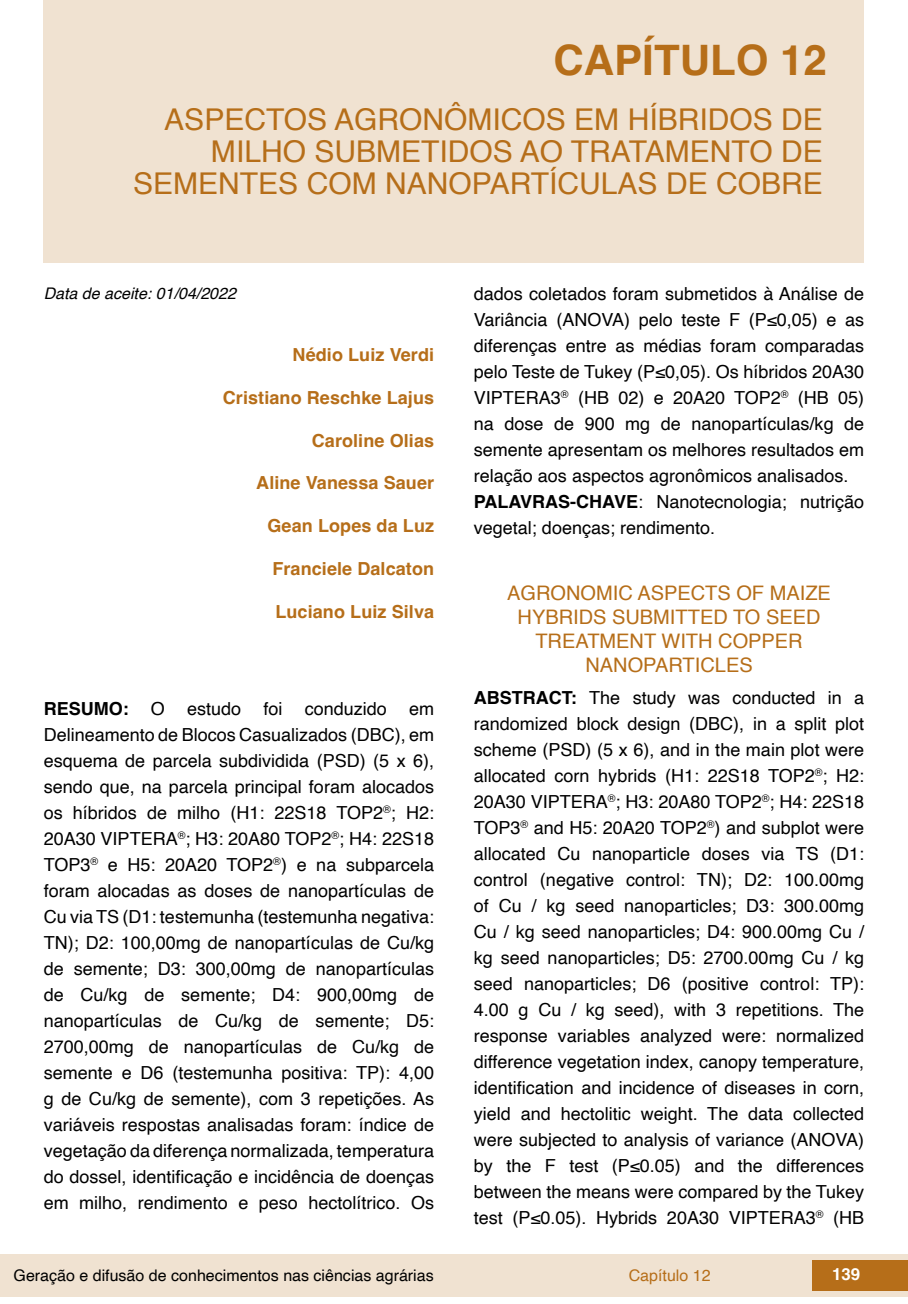
<style>
.page{position:relative;width:908px;height:1304px;background:#fff}
.page>*{position:absolute;margin:0;border:0;box-sizing:border-box;transform-origin:0 0}
.t1{font:700 42px "Helvetica";color:#b66e19}
.t2{font:30px/32px "Helvetica";color:#b66e19;text-align:right}
.t3{font:20px/24px "Helvetica";color:#b66e19;text-align:center}
.t4{font:18px/26px "Helvetica";color:#000;text-align:justify}
.t5{font:700 18px "Helvetica";letter-spacing:.005em;color:#b66e19}
.t6{font:700 16.8px "Helvetica";color:#fff}
.t7{font:16px "Helvetica";color:#000}
.t8{font:italic 16px "Helvetica";color:#000}
.t9{font:16px "Helvetica";color:#b66e19}
.s1{font-weight:700}
</style>
<div class="page">
<div style="left:0;top:1254px;width:906px;height:43px;background:#f0e2d1"></div>
<div style="left:812px;top:1261px;width:95px;height:30px;background:#b66e19"></div>
<div style="left:44px;top:0;width:819px;height:263px;background:#f0e2d1"></div>
<h1 class="t1" style="left:553px;top:35px;width:275px">CAPÍTULO 12</h1>
<h2 class="t2" style="left:133px;top:104px;width:691px">ASPECTOS AGRONÔMICOS EM HÍBRIDOS DE<br>MILHO SUBMETIDOS AO TRATAMENTO DE<br>SEMENTES COM NANOPARTÍCULAS DE COBRE</h2>
<p class="t8" style="left:44px;top:280px;width:194px">Data de aceite: 01/04/2022</p>
<p class="t5" style="left:292px;top:344px;width:143px">Nédio Luiz Verdi</p>
<p class="t5" style="left:223px;top:387px;width:213px">Cristiano Reschke Lajus</p>
<p class="t5" style="left:311px;top:429px;width:124px">Caroline Olias</p>
<p class="t5" style="left:256px;top:472px;width:179px">Aline Vanessa Sauer</p>
<p class="t5" style="left:267px;top:515px;width:168px">Gean Lopes da Luz</p>
<p class="t5" style="left:272px;top:558px;width:163px">Franciele Dalcaton</p>
<p class="t5" style="left:275px;top:600px;width:160px">Luciano Luiz Silva</p>
<p class="t4" style="left:44px;top:696px;width:392px"><span class="s1">RESUMO:</span> O estudo foi conduzido em Delineamento de Blocos Casualizados (DBC), em esquema de parcela subdividida (PSD) (5 x 6), sendo que, na parcela principal foram alocados os híbridos de milho (H1: 22S18 TOP2<sup>®</sup>; H2:<br>20A30 VIPTERA<sup>®</sup>; H3: 20A80 TOP2<sup>®</sup>; H4: 22S18<br>TOP3<sup>®</sup> e H5: 20A20 TOP2<sup>®</sup>) e na subparcela foram alocadas as doses de nanopartículas de Cu via TS (D1: testemunha (testemunha negativa:<br>TN); D2: 100,00mg de nanopartículas de Cu/kg de semente; D3: 300,00mg de nanopartículas de Cu/kg de semente; D4: 900,00mg de nanopartículas de Cu/kg de semente; D5:<br>2700,00mg de nanopartículas de Cu/kg de semente e D6 (testemunha positiva: TP): 4,00 g de Cu/kg de semente), com 3 repetições. As variáveis respostas analisadas foram: índice de vegetação da diferença normalizada, temperatura do dossel, identificação e incidência de doenças em milho, rendimento e peso hectolítrico. Os</p>
<p class="t4" style="left:473px;top:281px;width:392px;text-align:left">dados coletados foram submetidos à Análise de Variância (ANOVA) pelo teste F (P≤0,05) e as diferenças entre as médias foram comparadas pelo Teste de Tukey (P≤0,05). Os híbridos 20A30<br>VIPTERA3<sup>®</sup> (HB 02) e 20A20 TOP2<sup>®</sup> (HB 05) na dose de 900 mg de nanopartículas/kg de semente apresentam os melhores resultados em relação aos aspectos agronômicos analisados.<br><span class="s1">PALAVRAS-CHAVE</span>: Nanotecnologia; nutrição vegetal; doenças; rendimento.</p>
<p class="t3" style="left:507px;top:582px;width:325px">AGRONOMIC ASPECTS OF MAIZE<br>HYBRIDS SUBMITTED TO SEED<br>TREATMENT WITH COPPER<br>NANOPARTICLES</p>
<p class="t4" style="left:473px;top:685px;width:392px"><span class="s1">ABSTRACT:</span> The study was conducted in a randomized block design (DBC), in a split plot scheme (PSD) (5 x 6), and in the main plot were allocated corn hybrids (H1: 22S18 TOP2<sup>®</sup>; H2:<br>20A30 VIPTERA<sup>®</sup>; H3: 20A80 TOP2<sup>®</sup>; H4: 22S18<br>TOP3<sup>®</sup> and H5: 20A20 TOP2<sup>®</sup>) and subplot were allocated Cu nanoparticle doses via TS (D1: control (negative control: TN); D2: 100.00mg of Cu / kg seed nanoparticles; D3: 300.00mg Cu / kg seed nanoparticles; D4: 900.00mg Cu / kg seed nanoparticles; D5: 2700.00mg Cu / kg seed nanoparticles; D6 (positive control: TP):<br>4.00 g Cu / kg seed), with 3 repetitions. The response variables analyzed were: normalized difference vegetation index, canopy temperature, identification and incidence of diseases in corn, yield and hectolitic weight. The data collected were subjected to analysis of variance (ANOVA) by the F test (P≤0.05) and the differences between the means were compared by the Tukey test (P≤0.05). Hybrids 20A30 VIPTERA3<sup>®</sup> (HB</p>
<p class="t7" style="left:14px;top:1263px;width:421px">Geração e difusão de conhecimentos nas ciências agrárias</p>
<p class="t9" style="left:628px;top:1263px;width:83px">Capítulo 12</p>
<p class="t6" style="left:831px;top:1264px;width:30px">139</p>
</div>
